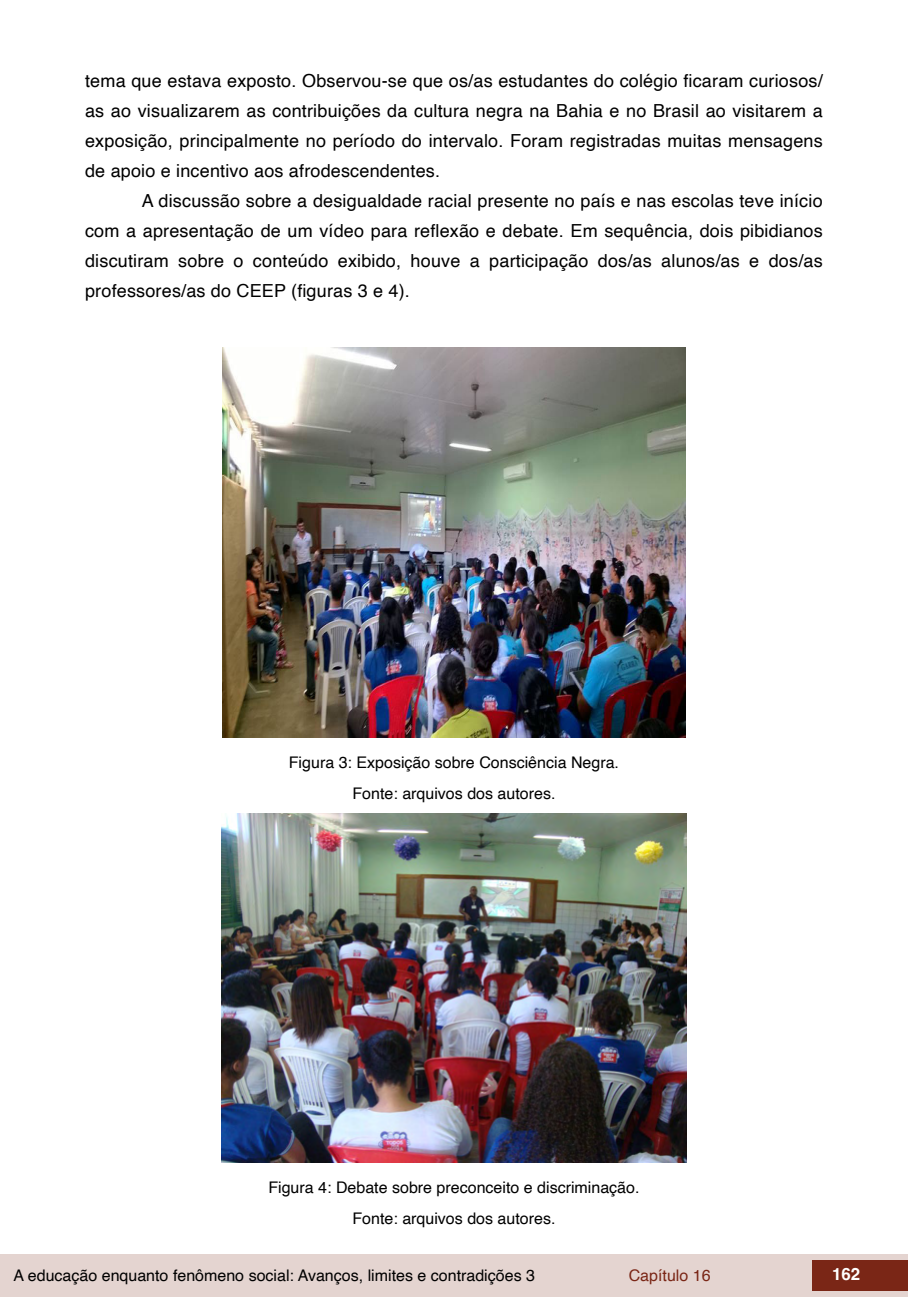
<style>
.page{position:relative;width:908px;height:1304px;background:#fff}
.page>*{position:absolute;margin:0;border:0;box-sizing:border-box;transform-origin:0 0}
.t1{font:18px/30px "Helvetica";letter-spacing:.01em;color:#000;text-align:justify}
.t2{font:700 16.8px "Helvetica";color:#fff}
.t3{font:16px/30.6px "Helvetica";color:#000;text-align:center}
.t4{font:16px "Helvetica";color:#7a2616}
</style>
<div class="page">
<div style="left:0;top:1254px;width:906px;height:43px;background:#e4d4d0"></div>
<div style="left:812px;top:1261px;width:95px;height:30px;background:#7a2616"></div>
<img style="left:223px;top:347px;width:462px;height:391px">
<img style="left:222px;top:813px;width:463px;height:349px">
<p class="t1" style="left:85px;top:66px;width:738px">tema que estava exposto. Observou-se que os/as estudantes do colégio ficaram curiosos/ as ao visualizarem as contribuições da cultura negra na Bahia e no Brasil ao visitarem a exposição, principalmente no período do intervalo. Foram registradas muitas mensagens de apoio e incentivo aos afrodescendentes.</p>
<p class="t1" style="left:85px;top:186px;width:738px;text-indent:57px">A discussão sobre a desigualdade racial presente no país e nas escolas teve início com a apresentação de um vídeo para reflexão e debate. Em sequência, dois pibidianos discutiram sobre o conteúdo exibido, houve a participação dos/as alunos/as e dos/as professores/as do CEEP (figuras 3 e 4).</p>
<p class="t3" style="left:289px;top:748px;width:331px">Figura 3: Exposição sobre Consciência Negra.<br>Fonte: arquivos dos autores.</p>
<p class="t3" style="left:268px;top:1173px;width:372px">Figura 4: Debate sobre preconceito e discriminação.<br>Fonte: arquivos dos autores.</p>
<p class="t3" style="left:14px;top:1260px;width:522px">A educação enquanto fenômeno social: Avanços, limites e contradições 3</p>
<p class="t4" style="left:628px;top:1263px;width:83px">Capítulo 16</p>
<p class="t2" style="left:831px;top:1264px;width:30px">162</p>
</div>
